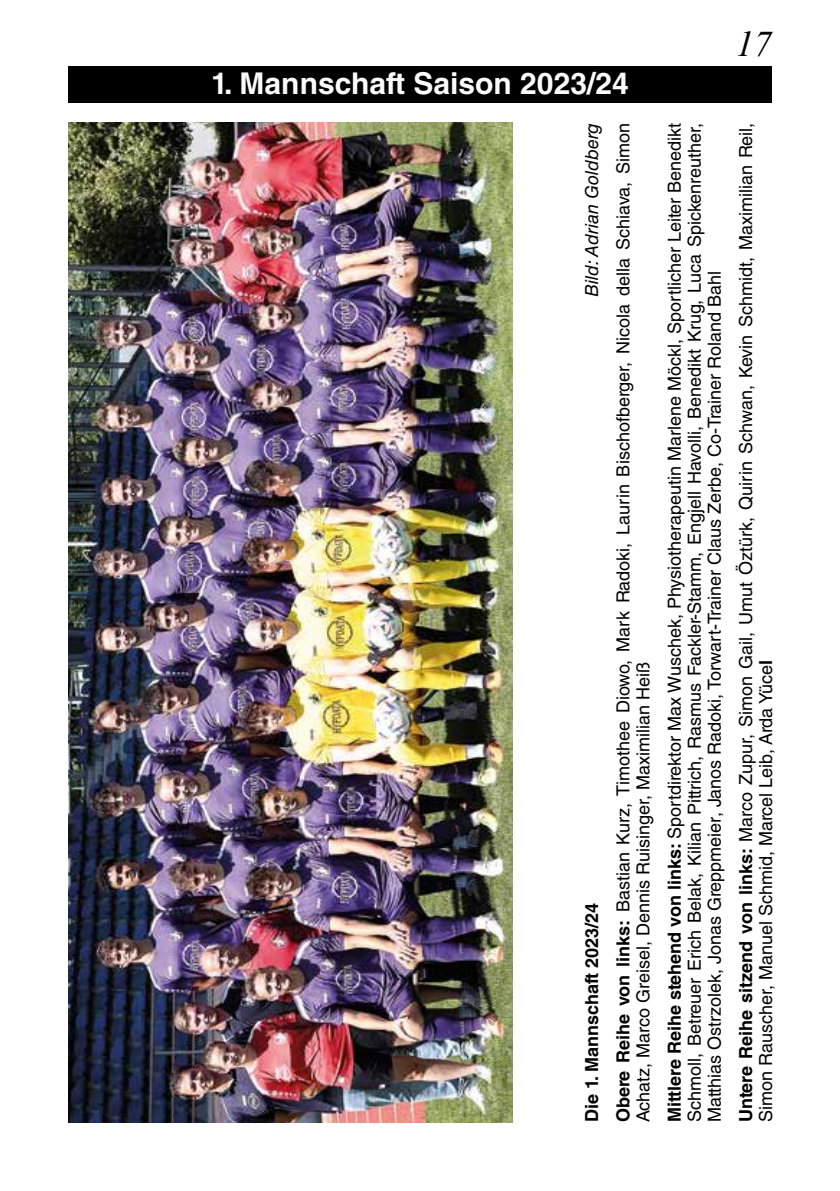
<style>
.page{position:relative;width:840px;height:1191px;background:#fff}
.page>*{position:absolute;margin:0;border:0;box-sizing:border-box;transform-origin:0 0}
.t1{font:italic 36px "Times New Roman";color:#000}
.t2{font:700 30px "Helvetica LT Std";color:#fbfbfb}
.t3{font:18px/31.4px "Helvetica LT Std";color:#000}
.t4{font:700 18px "Helvetica LT Std";color:#000}
.s1{font-style:italic}
.s2{font-weight:700}
</style>
<div class="page">
<div style="left:68px;top:66px;width:703px;height:37px;background:#000"></div>
<img style="left:68px;top:123px;width:444px;height:999px">
<h2 class="t2" style="left:211px;top:65px;width:419px">1. Mannschaft Saison 2023/24</h2>
<h1 class="t1" style="left:735px;top:19px;width:37px">17</h1>
<p class="t3" style="left:575px;top:1122px;width:1001px;text-align:right;rotate:-90deg"><span class="s1">Bild: Adrian Goldberg<br></span><span class="s2">Obere Reihe von links:</span> Bastian Kurz, Timothee Diowo, Mark Radoki, Laurin Bischofberger, Nicola della Schiava, Simon</p>
<p class="t3" style="left:627px;top:1122px;width:1001px;rotate:-90deg">Achatz, Marco Greisel, Dennis Ruisinger, Maximilian Heiß<br><span class="s2">Mittlere Reihe stehend von links:</span> Sportdirektor Max Wuschek, Physiotherapeutin Marlene Möckl, Sportlicher Leiter Benedikt</p>
<p class="t3" style="left:684px;top:1122px;width:1001px;line-height:20px;rotate:-90deg">Schmoll, Betreuer Erich Belak, Kilian Pittrich, Rasmus Fackler-Stamm, Engjell Havolli, Benedikt Krug, Luca Spickenreuther,<br>Matthias Ostrzolek, Jonas Greppmeier, Janos Radoki, Torwart-Trainer Claus Zerbe, Co-Trainer Roland Bahl</p>
<p class="t3" style="left:735px;top:1122px;width:1001px;line-height:20px;rotate:-90deg"><span class="s2">Untere Reihe sitzend von links:</span> Marco Zupur, Simon Gail, Umut Öztürk, Quirin Schwan, Kevin Schmidt, Maximilian Reil,<br>Simon Rauscher, Manuel Schmid, Marcel Leib, Arda Yüce<span class="s2">l</span></p>
<p class="t4" style="left:580px;top:1122px;width:221px;rotate:-90deg">Die 1. Mannschaft 2023/24</p>
</div>
